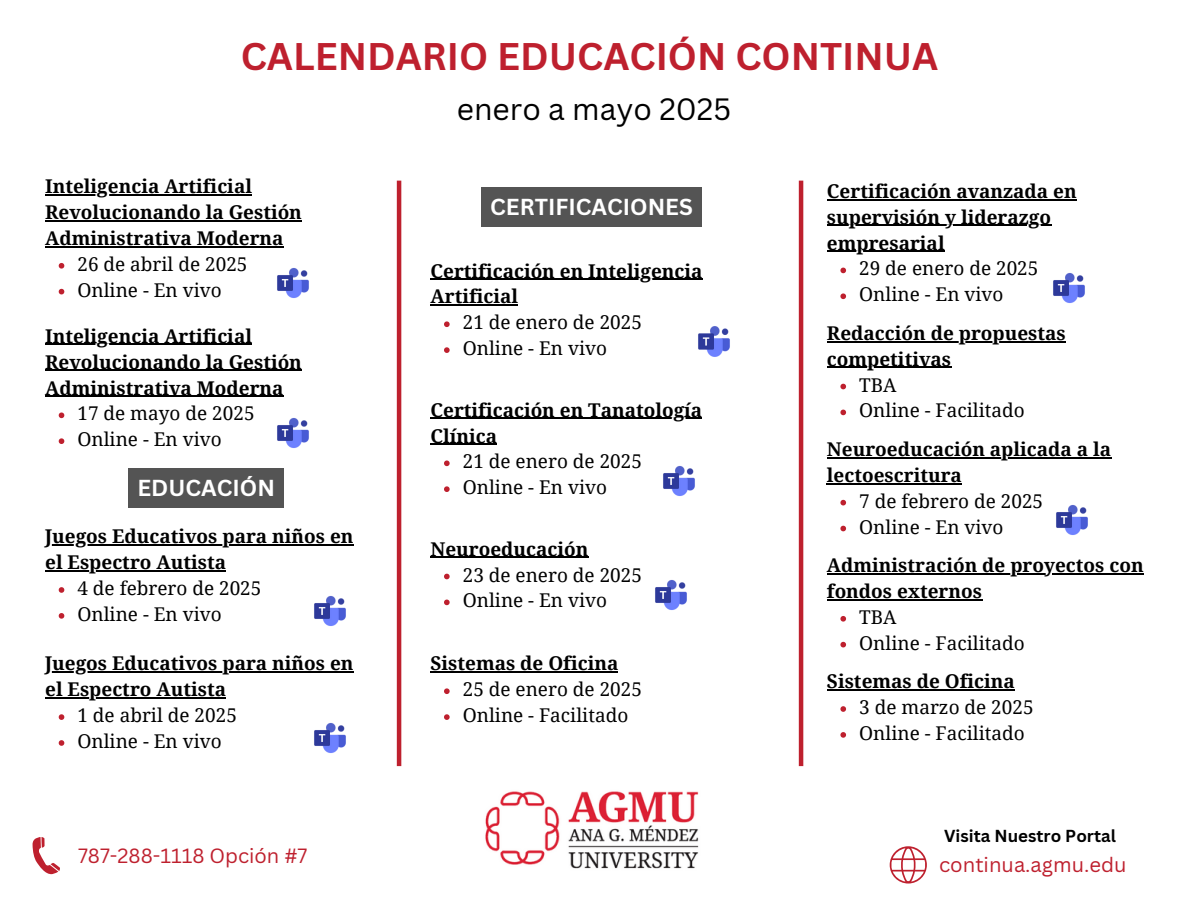
<style>
.page{position:relative;width:1188px;height:918px;background:#fff}
.page>*{position:absolute;margin:0;border:0;box-sizing:border-box;transform-origin:0 0}
.t1{font:700 37.5px "Canva Sans";color:#be202e}
.t2{font:30px "Canva Sans";color:#000}
.t3{font:700 22.5px "Canva Sans";color:#fff}
.t4{font:20.25px "Canva Sans";color:#be202e}
.t5{font:20.1px "Canva Sans";color:#be202e}
.t6{font:700 18.9px/25.8px "Droid Serif";color:#000}
.t7{font:18.9px/25.8px "Droid Serif";color:#000}
.t8{font:700 16.95px "Canva Sans";color:#000}
.s1{font-weight:400}
.s2{font-weight:700}
</style>
<div class="page">
<hr style="left:397px;top:181px;width:4px;height:585px;background:#be202e">
<hr style="left:799px;top:181px;width:4px;height:585px;background:#be202e">
<img style="left:277px;top:268px;width:32px;height:30px">
<hr style="left:45px;top:194px;width:207px;height:1px;background:#000">
<hr style="left:45px;top:220px;width:257px;height:1px;background:#000">
<hr style="left:45px;top:246px;width:239px;height:1px;background:#000">
<svg style="left:59px;top:263px;width:5px;height:6px"></svg>
<svg style="left:59px;top:289px;width:5px;height:5px"></svg>
<img style="left:277px;top:418px;width:32px;height:30px">
<hr style="left:45px;top:344px;width:207px;height:1px;background:#000">
<hr style="left:45px;top:370px;width:257px;height:1px;background:#000">
<hr style="left:45px;top:396px;width:239px;height:1px;background:#000">
<svg style="left:59px;top:413px;width:5px;height:5px"></svg>
<svg style="left:59px;top:438px;width:5px;height:6px"></svg>
<div style="left:128px;top:468px;width:156px;height:40px;background:#545454"></div>
<hr style="left:45px;top:544px;width:309px;height:2px;background:#000">
<hr style="left:45px;top:570px;width:181px;height:1px;background:#000">
<svg style="left:59px;top:587px;width:5px;height:6px"></svg>
<svg style="left:59px;top:613px;width:5px;height:6px"></svg>
<img style="left:314px;top:596px;width:32px;height:30px">
<hr style="left:45px;top:672px;width:309px;height:1px;background:#000">
<hr style="left:45px;top:697px;width:181px;height:2px;background:#000">
<svg style="left:59px;top:714px;width:5px;height:6px"></svg>
<svg style="left:59px;top:740px;width:5px;height:6px"></svg>
<img style="left:314px;top:723px;width:32px;height:30px">
<div style="left:481px;top:187px;width:221px;height:40px;background:#545454"></div>
<hr style="left:431px;top:279px;width:272px;height:1px;background:#000">
<hr style="left:431px;top:305px;width:87px;height:1px;background:#000">
<svg style="left:444px;top:321px;width:6px;height:6px"></svg>
<svg style="left:444px;top:347px;width:6px;height:6px"></svg>
<img style="left:698px;top:326px;width:32px;height:31px">
<svg style="left:890px;top:846px;width:37px;height:38px"></svg>
<svg style="left:32px;top:837px;width:28px;height:38px"></svg>
<hr style="left:431px;top:418px;width:271px;height:1px;background:#000">
<hr style="left:431px;top:444px;width:66px;height:1px;background:#000">
<svg style="left:444px;top:461px;width:6px;height:5px"></svg>
<svg style="left:444px;top:486px;width:6px;height:6px"></svg>
<img style="left:663px;top:466px;width:32px;height:30px">
<hr style="left:431px;top:672px;width:187px;height:1px;background:#000">
<svg style="left:444px;top:688px;width:6px;height:6px"></svg>
<svg style="left:444px;top:714px;width:6px;height:6px"></svg>
<img style="left:655px;top:580px;width:32px;height:30px">
<hr style="left:431px;top:557px;width:158px;height:1px;background:#000">
<svg style="left:444px;top:574px;width:6px;height:5px"></svg>
<svg style="left:444px;top:600px;width:6px;height:5px"></svg>
<hr style="left:827px;top:199px;width:250px;height:1px;background:#000">
<hr style="left:827px;top:225px;width:224px;height:1px;background:#000">
<hr style="left:827px;top:251px;width:118px;height:1px;background:#000">
<svg style="left:840px;top:268px;width:6px;height:5px"></svg>
<svg style="left:840px;top:293px;width:6px;height:6px"></svg>
<img style="left:1053px;top:273px;width:32px;height:30px">
<hr style="left:827px;top:341px;width:239px;height:1px;background:#000">
<hr style="left:827px;top:367px;width:124px;height:1px;background:#000">
<svg style="left:840px;top:384px;width:6px;height:5px"></svg>
<svg style="left:840px;top:410px;width:6px;height:5px"></svg>
<hr style="left:827px;top:457px;width:284px;height:1px;background:#000">
<hr style="left:827px;top:483px;width:135px;height:1px;background:#000">
<svg style="left:840px;top:500px;width:6px;height:5px"></svg>
<svg style="left:840px;top:526px;width:6px;height:5px"></svg>
<img style="left:1056px;top:505px;width:32px;height:30px">
<hr style="left:827px;top:573px;width:317px;height:1px;background:#000">
<hr style="left:827px;top:599px;width:155px;height:1px;background:#000">
<svg style="left:840px;top:616px;width:6px;height:6px"></svg>
<svg style="left:840px;top:642px;width:6px;height:5px"></svg>
<hr style="left:827px;top:689px;width:188px;height:1px;background:#000">
<svg style="left:840px;top:706px;width:6px;height:6px"></svg>
<svg style="left:840px;top:732px;width:6px;height:6px"></svg>
<img style="left:485px;top:791px;width:214px;height:78px">
<p class="t1" style="left:241px;top:30px;width:699px">CALENDARIO EDUCACIÓN CONTINUA</p>
<p class="t2" style="left:457px;top:88px;width:276px">enero a mayo 2025</p>
<h2 class="t6" style="left:45px;top:174px;width:258px">Inteligencia Artificial<br>Revolucionando la Gestión<br>Administrativa Moderna</h2>
<p class="t7" style="left:77px;top:251px;width:172px">26 de abril de 2025</p>
<p class="t7" style="left:77px;top:277px;width:146px">Online - En vivo</p>
<p class="t6" style="left:45px;top:323px;width:258px">Inteligencia Artificial<br>Revolucionando la Gestión<br>Administrativa Moderna</p>
<p class="t7" style="left:77px;top:401px;width:179px">17 de mayo de 2025</p>
<p class="t7" style="left:77px;top:427px;width:146px">Online - En vivo</p>
<p class="t3" style="left:137px;top:472px;width:139px">EDUCACIÓN</p>
<p class="t6" style="left:45px;top:524px;width:310px">Juegos Educativos para niños en</p>
<h3 class="t6" style="left:77px;top:550px;width:186px;text-indent:-32px">el Espectro Autista<br><span class="s1">4 de febrero de 2025</span></h3>
<p class="t7" style="left:77px;top:601px;width:146px">Online - En vivo</p>
<p class="t6" style="left:45px;top:651px;width:310px">Juegos Educativos para niños en</p>
<p class="t6" style="left:77px;top:677px;width:161px;text-indent:-32px">el Espectro Autista<br><span class="s1">1 de abril de 2025</span></p>
<p class="t7" style="left:77px;top:729px;width:146px">Online - En vivo</p>
<p class="t5" style="left:78px;top:841px;width:231px">787-288-1118 Opción #7</p>
<p class="t3" style="left:490px;top:191px;width:204px">CERTIFICACIONES</p>
<p class="t6" style="left:431px;top:258px;width:274px">Certificación en Inteligencia<br>Artificial</p>
<p class="t7" style="left:463px;top:310px;width:181px">21 de enero de 2025</p>
<p class="t7" style="left:463px;top:336px;width:146px">Online - En vivo</p>
<p class="t6" style="left:431px;top:397px;width:273px">Certificación en Tanatología<br>Clínica</p>
<p class="t7" style="left:463px;top:449px;width:181px">21 de enero de 2025</p>
<p class="t7" style="left:463px;top:475px;width:146px">Online - En vivo</p>
<p class="t6" style="left:431px;top:536px;width:160px">Neuroeducación</p>
<p class="t7" style="left:463px;top:562px;width:181px">23 de enero de 2025</p>
<p class="t7" style="left:463px;top:588px;width:146px">Online - En vivo</p>
<p class="t6" style="left:431px;top:651px;width:189px">Sistemas de Oficina</p>
<p class="t7" style="left:463px;top:677px;width:181px">25 de enero de 2025</p>
<p class="t7" style="left:463px;top:703px;width:167px">Online - Facilitado</p>
<p class="t6" style="left:827px;top:178px;width:251px">Certificación avanzada en</p>
<p class="t6" style="left:827px;top:204px;width:226px">supervisión y liderazgo</p>
<p class="t7" style="left:859px;top:230px;width:181px;text-indent:-32px"><span class="s2">empresarial<br></span>29 de enero de 2025<br>Online - En vivo</p>
<p class="t6" style="left:827px;top:320px;width:240px">Redacción de propuestas</p>
<p class="t6" style="left:859px;top:346px;width:93px;text-indent:-32px">competitivas<br><span class="s1">TBA</span></p>
<p class="t7" style="left:859px;top:398px;width:167px">Online - Facilitado</p>
<p class="t6" style="left:827px;top:437px;width:286px">Neuroeducación aplicada a la lectoescritura</p>
<p class="t7" style="left:859px;top:488px;width:186px">7 de febrero de 2025</p>
<p class="t7" style="left:859px;top:514px;width:146px">Online - En vivo</p>
<p class="t6" style="left:827px;top:553px;width:318px">Administración de proyectos con fondos externos</p>
<p class="t7" style="left:859px;top:604px;width:39px">TBA</p>
<p class="t7" style="left:859px;top:630px;width:167px">Online - Facilitado</p>
<p class="t6" style="left:827px;top:669px;width:189px">Sistemas de Oficina</p>
<p class="t7" style="left:859px;top:695px;width:176px">3 de marzo de 2025</p>
<p class="t7" style="left:859px;top:721px;width:167px">Online - Facilitado</p>
<p class="t8" style="left:944px;top:824px;width:173px">Visita Nuestro Portal</p>
<p class="t4" style="left:939px;top:850px;width:189px">continua.agmu.edu</p>
</div>
